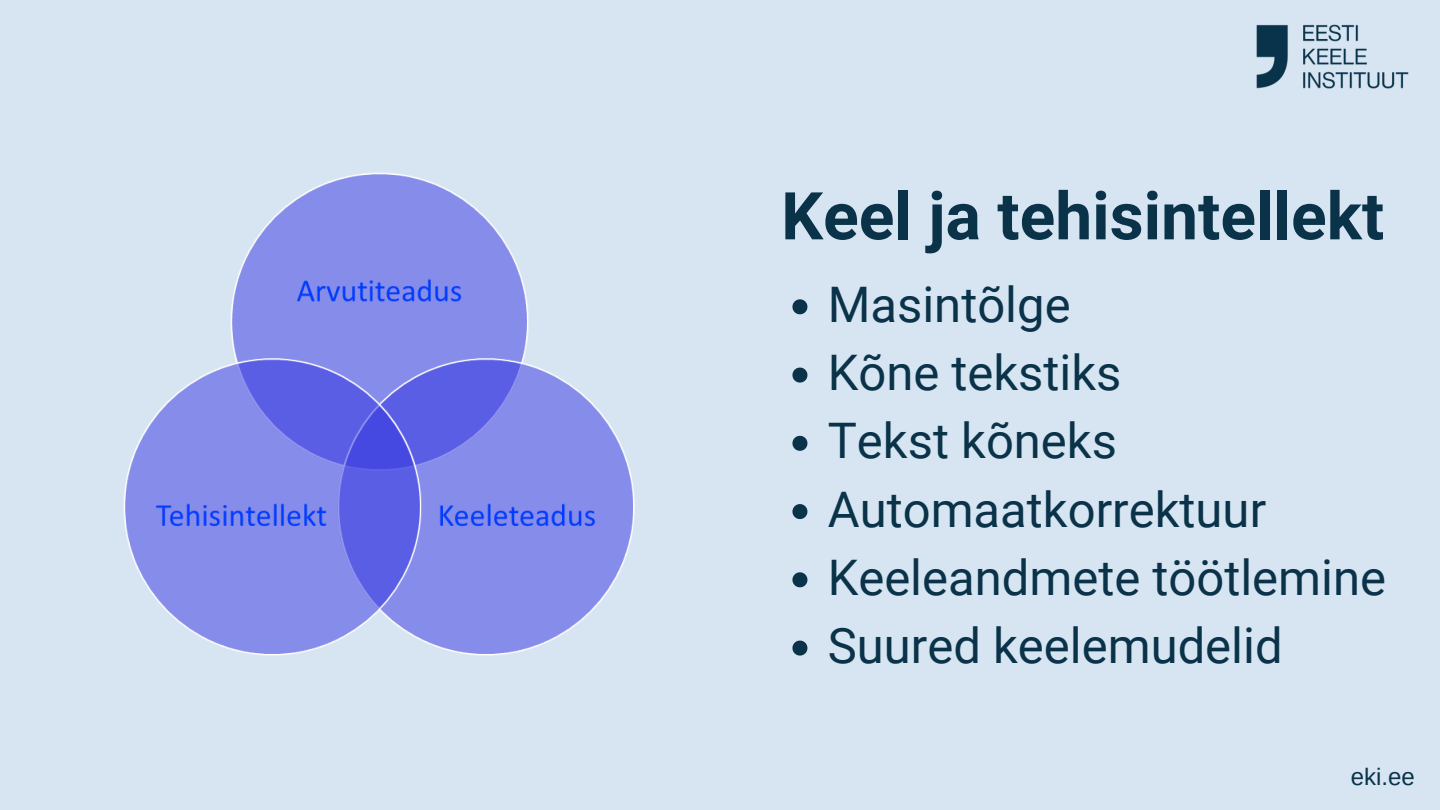
<style>
.page{position:relative;width:1440px;height:810px;background:#d7e5f2}
.page>*{position:absolute;margin:0;border:0;box-sizing:border-box;transform-origin:0 0}
.t1{font:700 66px "Roboto";color:#0a3349}
.t2{font:49px "Roboto";color:#0a3349}
.t3{font:24px "Arimo";color:#0a3349}
</style>
<div class="page">
<img style="left:1256px;top:24px;width:153px;height:65px">
<img style="left:123px;top:172px;width:685px;height:484px">
<svg style="left:792px;top:299px;width:15px;height:15px"></svg>
<svg style="left:792px;top:368px;width:15px;height:15px"></svg>
<svg style="left:792px;top:436px;width:15px;height:15px"></svg>
<svg style="left:792px;top:504px;width:15px;height:15px"></svg>
<svg style="left:792px;top:572px;width:15px;height:15px"></svg>
<svg style="left:792px;top:641px;width:15px;height:15px"></svg>
<p class="t1" style="left:781px;top:178px;width:604px">Keel ja tehisintellekt</p>
<p class="t2" style="left:828px;top:276px;width:244px">Masintõlge</p>
<p class="t2" style="left:828px;top:345px;width:295px">Kõne tekstiks</p>
<p class="t2" style="left:828px;top:413px;width:291px">Tekst kõneks</p>
<p class="t2" style="left:828px;top:481px;width:440px">Automaatkorrektuur</p>
<p class="t2" style="left:828px;top:549px;width:560px">Keeleandmete töötlemine</p>
<p class="t2" style="left:828px;top:618px;width:456px">Suured keelemudelid</p>
<h1 class="t3" style="left:1351px;top:763px;width:66px">eki.ee</h1>
</div>
